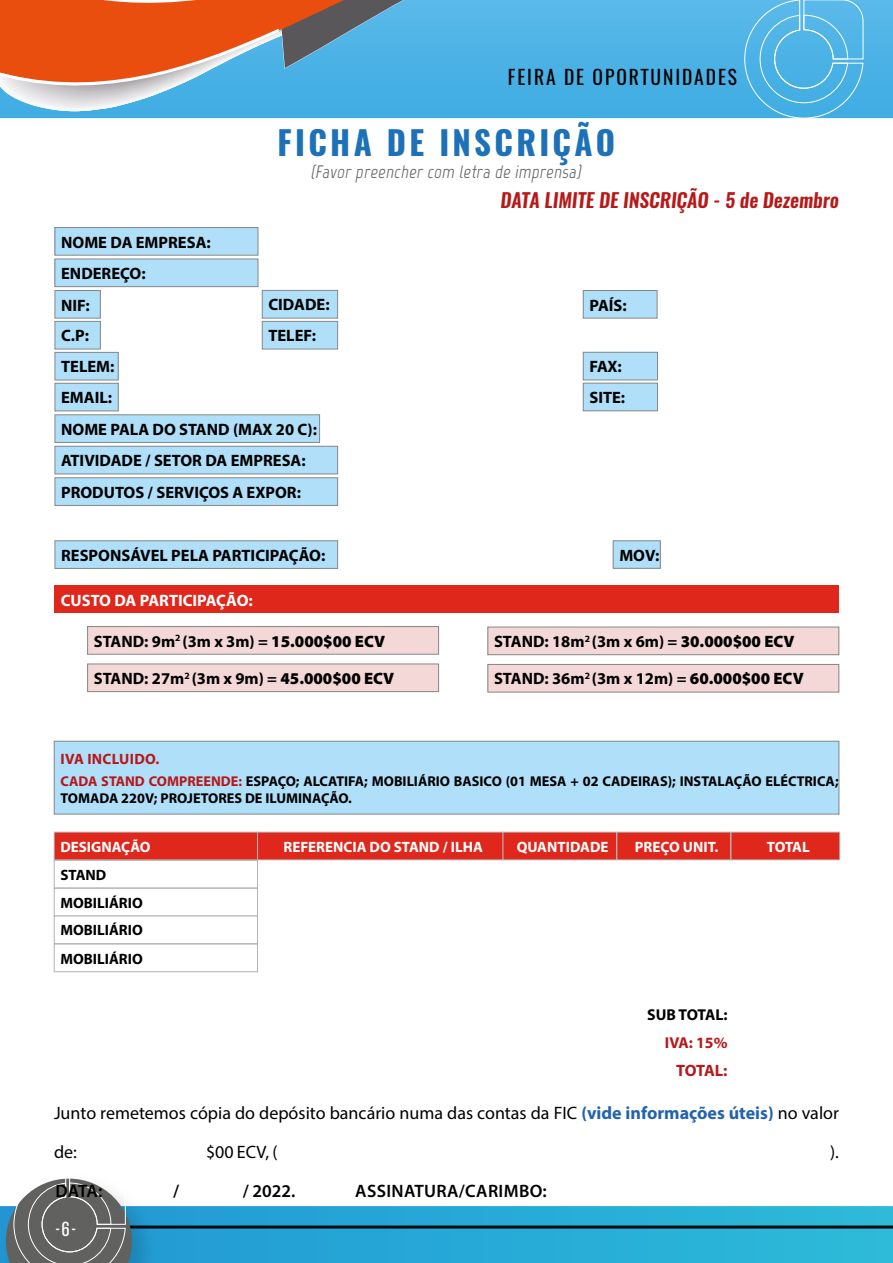
<style>
.page{position:relative;width:893px;height:1263px;background:#fff}
.page>*{position:absolute;margin:0;border:0;box-sizing:border-box;transform-origin:0 0}
.t1{font:700 33px "Oswald";letter-spacing:.1em;color:#1d71b8}
.t2{font:500 21px "Giorgio Sans";color:#fff}
.t3{font:italic 600 19.5px "Oswald";color:#b71918}
.t4{font:19.5px "Oswald";letter-spacing:.1em;color:#000}
.t5{font:18px/39px "Myriad Pro";color:#000}
.t6{font:italic 18px "Marvel";letter-spacing:.025em;color:#646363}
.t7{font:600 18px "Myriad Pro";letter-spacing:.02em;color:#000}
.t8{font:700 16.5px/31.5px "Myriad Pro";color:#000}
.t9{font:700 16.5px "Myriad Pro";color:#fff}
.t10{font:700 16.5px "Myriad Pro";letter-spacing:-.03em;color:#b7181a}
.t11{font:700 15.75px "Myriad Pro";letter-spacing:-.015em;color:#000}
.t12{font:700 15.75px "Myriad Pro";color:#b7181a}
.t13{font:700 15px "Myriad Pro";color:#fff}
.t14{font:700 15px/28px "Myriad Pro";color:#000}
.t15{font:700 15px "Myriad Pro";letter-spacing:.02em;color:#b7181a}
.t16{font:700 14.25px/17.1px "Myriad Pro";color:#000}
.s1{font-weight:900}
.s2{color:#e30613}
.s3{color:#b7181a}
.s4{font-weight:700;color:#2362ad}
</style>
<div class="page">
<svg style="left:165px;top:1206px;width:728px;height:57px;background:#27a9d4"></svg>
<hr style="left:124px;top:1225px;width:769px;height:3px;background:#090a0d">
<img style="left:0;top:1206px;width:165px;height:57px">
<svg style="left:0;top:0;width:893px;height:119px;background:#73a0ba"></svg>
<svg style="left:6px;top:1178px;width:126px;height:85px"></svg>
<div style="left:55px;top:228px;width:203px;height:27px;background:#afdff9"></div>
<div style="left:55px;top:227px;width:203px;height:28px;border:1px solid #878787"></div>
<div style="left:262px;top:290px;width:76px;height:28px;background:#afdff9"></div>
<div style="left:262px;top:290px;width:76px;height:28px;border:1px solid #878787"></div>
<div style="left:262px;top:321px;width:76px;height:28px;background:#afdff9"></div>
<div style="left:262px;top:321px;width:76px;height:28px;border:1px solid #878787"></div>
<div style="left:583px;top:290px;width:74px;height:28px;background:#afdff9"></div>
<div style="left:583px;top:290px;width:74px;height:28px;border:1px solid #878787"></div>
<div style="left:583px;top:383px;width:74px;height:28px;background:#afdff9"></div>
<div style="left:583px;top:383px;width:75px;height:28px;border:1px solid #878787"></div>
<div style="left:613px;top:541px;width:47px;height:27px;background:#afdff9"></div>
<div style="left:613px;top:540px;width:47px;height:28px;border:1px solid #878787"></div>
<div style="left:55px;top:290px;width:45px;height:28px;background:#afdff9"></div>
<div style="left:55px;top:290px;width:46px;height:28px;border:1px solid #878787"></div>
<div style="left:55px;top:321px;width:45px;height:28px;background:#afdff9"></div>
<div style="left:55px;top:321px;width:46px;height:28px;border:1px solid #878787"></div>
<div style="left:55px;top:383px;width:63px;height:28px;background:#afdff9"></div>
<div style="left:55px;top:383px;width:63px;height:28px;border:1px solid #878787"></div>
<div style="left:55px;top:415px;width:265px;height:27px;background:#afdff9"></div>
<div style="left:55px;top:415px;width:265px;height:28px;border:1px solid #878787"></div>
<div style="left:55px;top:446px;width:283px;height:28px;background:#afdff9"></div>
<div style="left:55px;top:446px;width:283px;height:28px;border:1px solid #878787"></div>
<div style="left:55px;top:478px;width:283px;height:27px;background:#afdff9"></div>
<div style="left:55px;top:477px;width:283px;height:29px;border:1px solid #878787"></div>
<div style="left:55px;top:541px;width:283px;height:27px;background:#afdff9"></div>
<div style="left:55px;top:540px;width:283px;height:29px;border:1px solid #878787"></div>
<div style="left:55px;top:585px;width:784px;height:28px;background:#df271c"></div>
<div style="left:55px;top:259px;width:203px;height:28px;background:#afdff9"></div>
<div style="left:55px;top:259px;width:203px;height:28px;border:1px solid #878787"></div>
<div style="left:54px;top:741px;width:785px;height:73px;background:#afdff9"></div>
<div style="left:54px;top:741px;width:785px;height:73px;border:1px solid #878787"></div>
<div style="left:731px;top:832px;width:109px;height:28px;background:#df271c"></div>
<div style="left:731px;top:832px;width:109px;height:28px;border:1px solid #b3b2b2"></div>
<div style="left:617px;top:832px;width:113px;height:28px;background:#df271c"></div>
<div style="left:617px;top:832px;width:114px;height:28px;border:1px solid #b3b2b2"></div>
<div style="left:503px;top:832px;width:113px;height:28px;background:#df271c"></div>
<div style="left:503px;top:832px;width:114px;height:28px;border:1px solid #b3b2b2"></div>
<div style="left:258px;top:832px;width:245px;height:28px;background:#df271c"></div>
<div style="left:257px;top:832px;width:246px;height:28px;border:1px solid #b3b2b2"></div>
<div style="left:54px;top:860px;width:204px;height:28px;border:1px solid #b3b2b2"></div>
<div style="left:54px;top:832px;width:204px;height:28px;background:#df271c"></div>
<div style="left:54px;top:832px;width:204px;height:28px;border:1px solid #b3b2b2"></div>
<div style="left:54px;top:888px;width:204px;height:28px;border:1px solid #b3b2b2"></div>
<div style="left:583px;top:352px;width:74px;height:28px;background:#afdff9"></div>
<div style="left:583px;top:352px;width:75px;height:28px;border:1px solid #878787"></div>
<div style="left:55px;top:352px;width:63px;height:28px;background:#afdff9"></div>
<div style="left:55px;top:352px;width:63px;height:28px;border:1px solid #878787"></div>
<div style="left:54px;top:916px;width:204px;height:28px;border:1px solid #b3b2b2"></div>
<div style="left:54px;top:944px;width:204px;height:28px;border:1px solid #b3b2b2"></div>
<div style="left:88px;top:626px;width:351px;height:28px;background:#f4d7d7"></div>
<div style="left:87px;top:626px;width:352px;height:28px;border:1px solid #878787"></div>
<div style="left:88px;top:664px;width:351px;height:28px;background:#f4d7d7"></div>
<div style="left:87px;top:664px;width:352px;height:28px;border:1px solid #878787"></div>
<div style="left:488px;top:627px;width:351px;height:28px;background:#f4d7d7"></div>
<div style="left:488px;top:627px;width:351px;height:28px;border:1px solid #878787"></div>
<div style="left:488px;top:664px;width:351px;height:28px;background:#f4d7d7"></div>
<div style="left:488px;top:664px;width:351px;height:28px;border:1px solid #878787"></div>
<p class="t4" style="left:508px;top:63px;width:231px">FEIRA DE OPORTUNIDADES</p>
<p class="t8" style="left:61px;top:226px;width:151px">NOME DA EMPRESA:</p>
<p class="t8" style="left:61px;top:257px;width:86px">ENDEREÇO:</p>
<p class="t8" style="left:61px;top:289px;width:30px;line-height:30.9px">NIF:<br>C.P:</p>
<h1 class="t1" style="left:278px;top:120px;width:339px">FICHA DE INSCRIÇÃO</h1>
<p class="t6" style="left:311px;top:161px;width:272px">(Favor preencher com letra de imprensa)</p>
<p class="t3" style="left:500px;top:186px;width:340px">DATA LIMITE DE INSCRIÇÃO - 5 de Dezembro</p>
<p class="t8" style="left:268px;top:289px;width:63px;line-height:30.9px">CIDADE:<br>TELEF:</p>
<p class="t8" style="left:589px;top:289px;width:39px">PAÍS:</p>
<p class="t8" style="left:61px;top:351px;width:55px">TELEM:</p>
<p class="t8" style="left:589px;top:350px;width:34px">FAX:</p>
<p class="t8" style="left:61px;top:381px;width:257px">EMAIL:<br>NOME PALA DO STAND (MAX 20 C):<br>ATIVIDADE / SETOR DA EMPRESA:<br>PRODUTOS / SERVIÇOS A EXPOR:</p>
<p class="t8" style="left:61px;top:539px;width:266px">RESPONSÁVEL PELA PARTICIPAÇÃO:</p>
<p class="t9" style="left:61px;top:589px;width:194px">CUSTO DA PARTICIPAÇÃO:</p>
<p class="t8" style="left:94px;top:625px;width:293px">STAND: 9m<sup>2</sup> (3m x 3m) = <span class="s1">15.000$00 ECV</span></p>
<p class="t8" style="left:94px;top:662px;width:302px">STAND: 27m<sup>2</sup> (3m x 9m) = <span class="s1">45.000$00 ECV</span></p>
<p class="t8" style="left:589px;top:381px;width:37px">SITE:</p>
<p class="t8" style="left:619px;top:539px;width:42px">MOV:</p>
<p class="t8" style="left:494px;top:625px;width:302px">STAND: 18m<sup>2</sup> (3m x 6m) = <span class="s1">30.000$00 ECV</span></p>
<p class="t8" style="left:494px;top:663px;width:311px">STAND: 36m<sup>2</sup> (3m x 12m) = <span class="s1">60.000$00 ECV</span></p>
<p class="t15" style="left:61px;top:749px;width:100px">IVA INCLUIDO<span class="s2">.</span></p>
<p class="t16" style="left:60px;top:772px;width:780px"><span class="s3">CADA STAND COMPREENDE:</span> ESPAÇO; ALCATIFA; MOBILIÁRIO BASICO (01 MESA + 02 CADEIRAS); INSTALAÇÃO ELÉCTRICA;<br>TOMADA 220V; PROJETORES DE ILUMINAÇÃO.</p>
<p class="t13" style="left:635px;top:837px;width:85px">PREÇO UNIT.</p>
<p class="t13" style="left:767px;top:837px;width:44px">TOTAL</p>
<p class="t13" style="left:60px;top:837px;width:92px">DESIGNAÇÃO</p>
<p class="t13" style="left:283px;top:837px;width:201px">REFERENCIA DO STAND / ILHA</p>
<p class="t13" style="left:517px;top:837px;width:93px">QUANTIDADE</p>
<p class="t14" style="left:60px;top:860px;width:47px">STAND</p>
<p class="t14" style="left:60px;top:888px;width:84px">MOBILIÁRIO</p>
<p class="t14" style="left:60px;top:916px;width:84px">MOBILIÁRIO<br>MOBILIÁRIO</p>
<p class="t11" style="left:647px;top:1004px;width:82px">SUB TOTAL:</p>
<p class="t12" style="left:665px;top:1032px;width:64px">IVA: 15%</p>
<p class="t10" style="left:676px;top:1060px;width:53px">TOTAL:</p>
<p class="t5" style="left:54px;top:1093px;width:786px">Junto remetemos cópia do depósito bancário numa das contas da FIC <span class="s4">(vide informações úteis)</span> no valor de:</p>
<p class="t5" style="left:206px;top:1132px;width:73px">$00 ECV, (</p>
<p class="t5" style="left:830px;top:1132px;width:10px">).</p>
<p class="t7" style="left:55px;top:1180px;width:49px">DATA:</p>
<p class="t7" style="left:173px;top:1180px;width:8px">/</p>
<p class="t7" style="left:243px;top:1180px;width:54px">/ 2022.</p>
<p class="t7" style="left:355px;top:1180px;width:193px">ASSINATURA/CARIMBO:</p>
<p class="t2" style="left:56px;top:1218px;width:21px">- 6 -</p>
</div>
